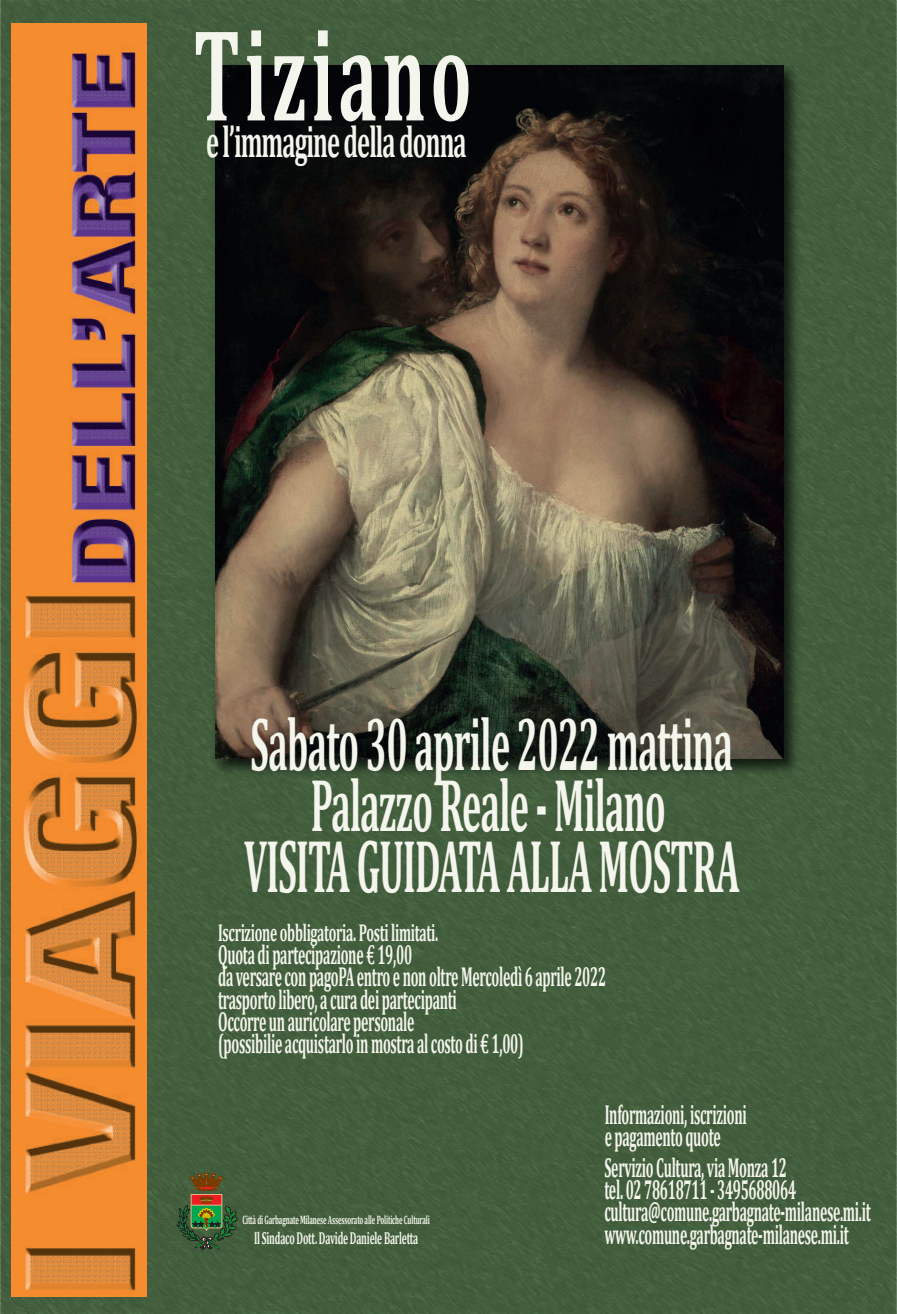
<style>
.page{position:relative;width:897px;height:1314px;background:#425d3d}
.page>*{position:absolute;margin:0;border:0;box-sizing:border-box;transform-origin:0 0}
.t1{font:700 132.5px "Cambria";letter-spacing:.065em;color:#f4f5ec;scale:.55 1}
.t2{font:700 75px/60.8px "Cambria";letter-spacing:-.02em;color:#f4f5ec;text-align:center;scale:.48 1}
.t3{font:700 44.8px "Cambria";letter-spacing:-.04em;color:#f4f5ec;scale:.55 1}
.t4{font:700 27.6px/22.4px "Cambria";letter-spacing:-.02em;color:#f4f5ec;scale:.5 1}
.t5{font:700 24.5px "Cambria";letter-spacing:-.02em;color:#f4f5ec;scale:.55 1}
.t6{font:700 17.4px "Cambria";letter-spacing:-.02em;color:#f4f5ec;scale:.55 1}
.t7{font:700 12.2px "Cambria";letter-spacing:-.02em;color:#f4f5ec;scale:.55 1}
</style>
<div class="page">
<img style="left:11px;top:23px;width:136px;height:1274px">
<img style="left:207px;top:57px;width:599px;height:726px">
<img style="left:215px;top:66px;width:568px;height:693px">
<svg style="left:177px;top:1173px;width:60px;height:77px;background:#4d5d34"></svg>
<h1 class="t1" style="left:194px;top:-18px;width:507px">Tiziano</h1>
<h3 class="t3" style="left:206px;top:110px;width:475px">e l’immagine della donna</h3>
<h2 class="t2" style="left:244px;top:712px;width:1033px">Sabato 30 aprile 2022 mattina<br>Palazzo Reale - Milano<br>VISITA GUIDATA ALLA MOSTRA</h2>
<p class="t5" style="left:218px;top:916px;width:402px">Iscrizione obbligatoria. Posti limitati.</p>
<p class="t4" style="left:218px;top:942px;width:777px">Quota di partecipazione € 19,00<br>da versare con pagoPA entro e non oltre Mercoledì 6 aprile 2022 trasporto libero, a cura dei partecipanti<br>Occorre un auricolare personale<br>(possibilie acquistarlo in mostra al costo di € 1,00)</p>
<p class="t7" style="left:242px;top:1212px;width:342px">Città di Garbagnate Milanese Assessorato alle Politiche Culturali</p>
<p class="t6" style="left:254px;top:1226px;width:300px">Il Sindaco Dott. Davide Daniele Barletta</p>
<p class="t4" style="left:605px;top:1102px;width:285px">Informazioni, iscrizioni e pagamento quote</p>
<p class="t4" style="left:604px;top:1155px;width:534px">Servizio Cultura, via Monza 12<br>tel. 02 78618711 - 3495688064 cultura@comune.garbagnate-milanese.mi.it www.comune.garbagnate-milanese.mi.it</p>
</div>
